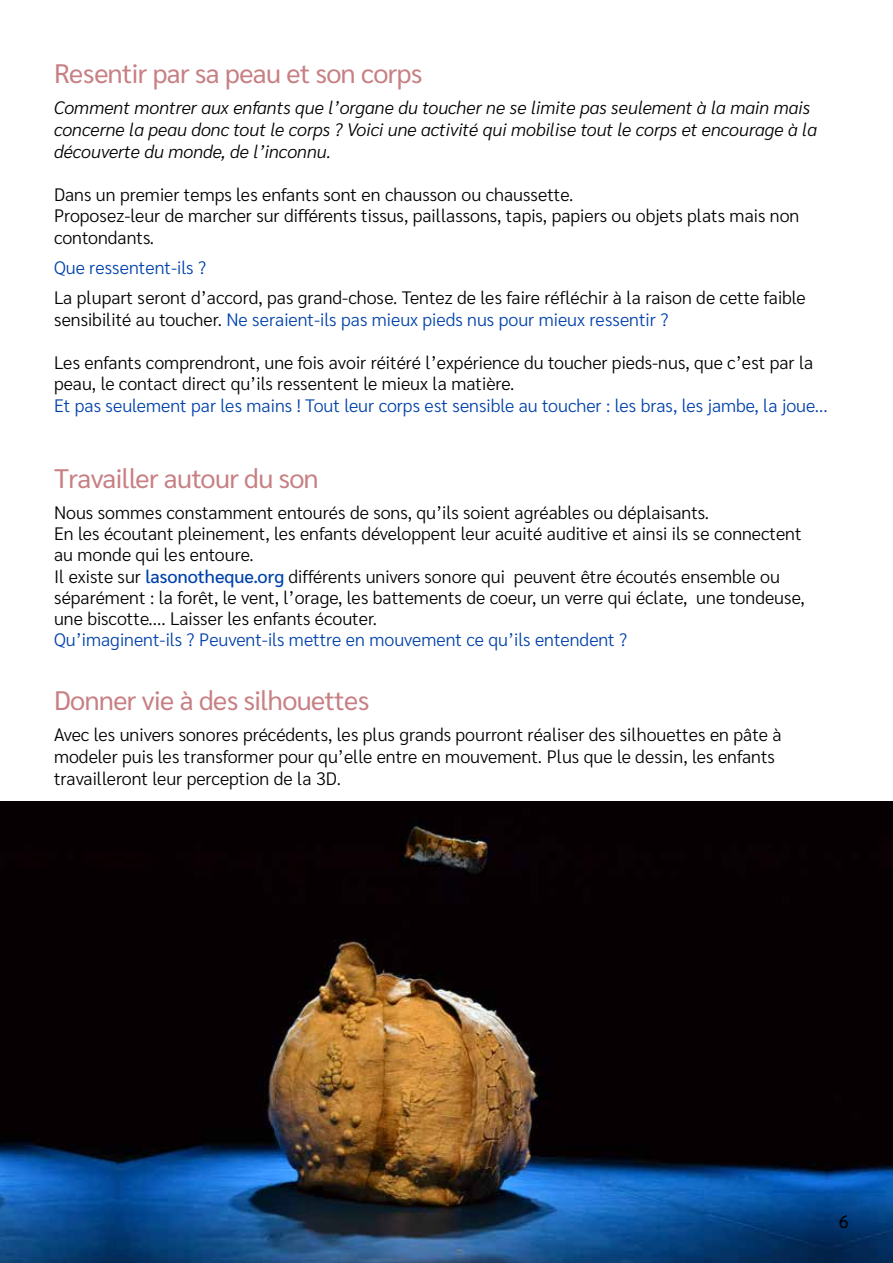
<style>
.page{position:relative;width:893px;height:1263px;background:#fff}
.page>*{position:absolute;margin:0;border:0;box-sizing:border-box;transform-origin:0 0}
.t1{font:26.7px "Sarabun";letter-spacing:-.02em;color:#c77f83}
.t2{font:300 18px/21.6px "Sarabun";color:#000}
.t3{font:italic 300 18px/21.6px "Sarabun";color:#000}
.t4{font:300 18px "Sarabun";color:#0042ab}
.t5{font:18px "Sarabun";color:#000}
.s1{color:#0042ab}
.s2{font-weight:500;color:#0042ab}
</style>
<div class="page">
<img style="left:0;top:801px;width:116px;height:462px">
<img style="left:116px;top:801px;width:710px;height:462px">
<img style="left:826px;top:801px;width:67px;height:462px">
<h1 class="t1" style="left:54px;top:58px;width:370px">Resentir par sa peau et son corps</h1>
<p class="t3" style="left:54px;top:97px;width:764px">Comment montrer aux enfants que l’organe du toucher ne se limite pas seulement à la main mais concerne la peau donc tout le corps ? Voici une activité qui mobilise tout le corps et encourage à la découverte du monde, de l’inconnu.</p>
<p class="t2" style="left:54px;top:184px;width:747px">Dans un premier temps les enfants sont en chausson ou chaussette.<br>Proposez-leur de marcher sur différents tissus, paillassons, tapis, papiers ou objets plats mais non contondants.</p>
<p class="t4" style="left:54px;top:257px;width:154px">Que ressentent-ils ?</p>
<p class="t2" style="left:54px;top:287px;width:753px">La plupart seront d’accord, pas grand-chose. Tentez de les faire réfléchir à la raison de cette faible sensibilité au toucher. <span class="s1">Ne seraient-ils pas mieux pieds nus pour mieux ressentir ?</span></p>
<p class="t2" style="left:54px;top:352px;width:761px">Les enfants comprendront, une fois avoir réitéré l’expérience du toucher pieds-nus, que c’est par la peau, le contact direct qu’ils ressentent le mieux la matière.</p>
<p class="t4" style="left:54px;top:395px;width:775px">Et pas seulement par les mains ! Tout leur corps est sensible au toucher : les bras, les jambe, la joue...</p>
<h1 class="t1" style="left:54px;top:463px;width:266px">Travailler autour du son</h1>
<p class="t2" style="left:54px;top:502px;width:752px;line-height:21.1px">Nous sommes constamment entourés de sons, qu’ils soient agréables ou déplaisants.<br>En les écoutant pleinement, les enfants développent leur acuité auditive et ainsi ils se connectent au monde qui les entoure.<br>Il existe sur <span class="s2">lasonotheque.org</span> différents univers sonore qui peuvent être écoutés ensemble ou séparément : la forêt, le vent, l’orage, les battements de coeur, un verre qui éclate, une tondeuse, une biscotte.... Laisser les enfants écouter.</p>
<p class="t4" style="left:54px;top:630px;width:575px">Qu’imaginent-ils ? Peuvent-ils mettre en mouvement ce qu’ils entendent ?</p>
<h1 class="t1" style="left:54px;top:685px;width:317px">Donner vie à des silhouettes</h1>
<p class="t2" style="left:54px;top:724px;width:729px">Avec les univers sonores précédents, les plus grands pourront réaliser des silhouettes en pâte à modeler puis les transformer pour qu’elle entre en mouvement. Plus que le dessin, les enfants travailleront leur perception de la 3D.</p>
<p class="t5" style="left:839px;top:1211px;width:11px">6</p>
</div>
